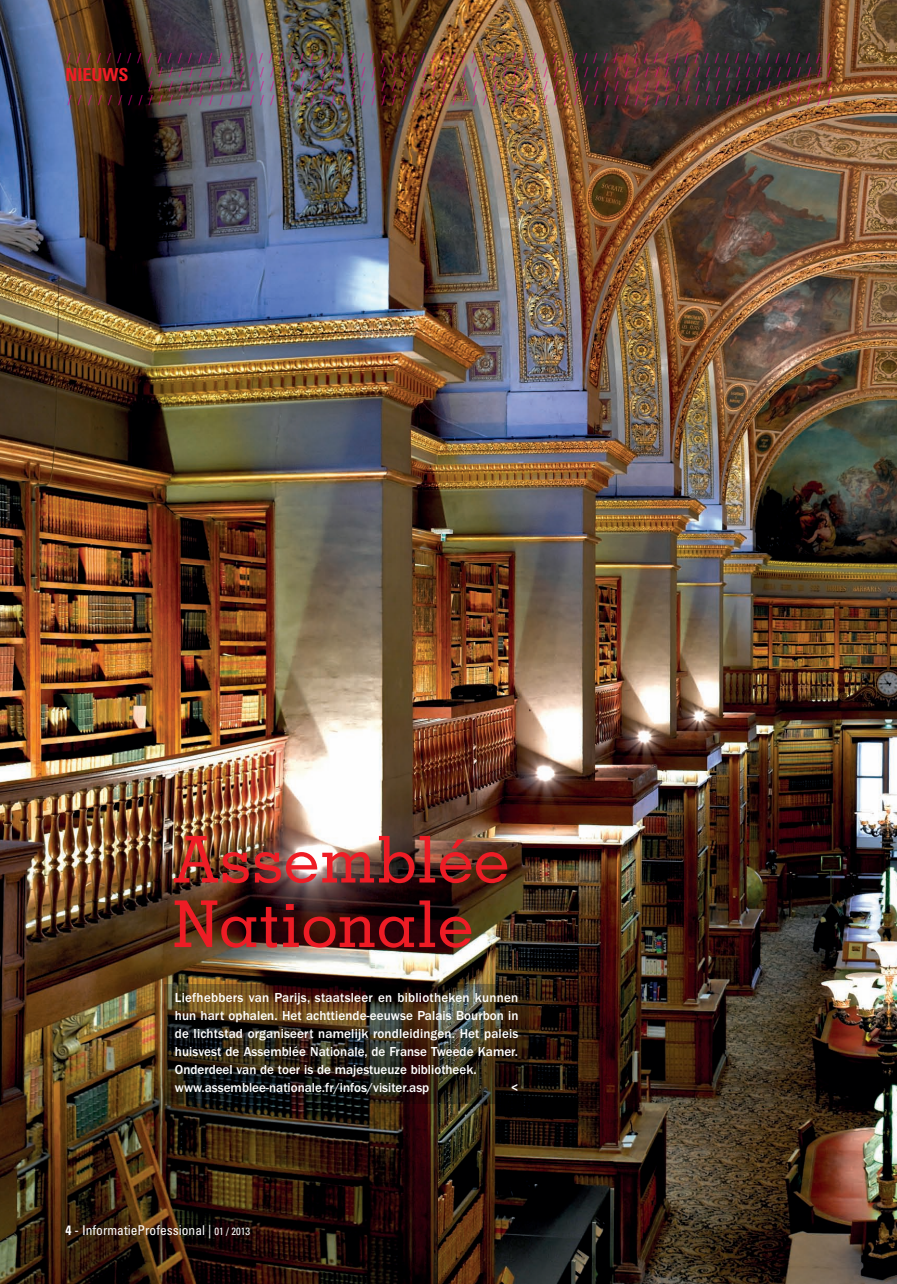
<style>
.page{position:relative;width:897px;height:1284px;background:#fff}
.page>*{position:absolute;margin:0;border:0;box-sizing:border-box;transform-origin:0 0}
.t1{font:500 64.5px/64.5px "Memphis";color:#ee1c25}
.t2{font:700 condensed 18px "Univers";color:#ee1c25}
.t3{font:500 13.5px/18px "Franklin Gothic";letter-spacing:.005em;color:#fff}
.t4{font:300 13.5px/14.1px "Memphis";color:#ec028b;text-align:right}
.t5{font:condensed 13.5px "Univers";color:#fff}
.s1{font-weight:700}
.s2{font-size:10.5px}
</style>
<div class="page">
<img style="left:0;top:0;width:896px;height:1283px">
<img style="left:164px;top:983px;width:365px;height:120px">
<p class="t4" style="left:67px;top:51px;width:766px">/ / / / / / / / / / / / / / / / / / / / / / / / / / / / / / / / / / / / / / / / / / / / / / / / / / / / / / / / / / / / / / / / / / / / / / / / / / / / / / / / / / / / / / / / / / / / / / / / / / / / / / / / / / / / / / / / / / / / / / / / / / / / / / / / / / / / / / / / / / / / / / / /<br>/ / / / / / / / / / / / / / / / / / / / / / / / / / / / / / / / / / / / / / / / / / / / / / / / / / / / / / / / / / / / / / / / / / / /<br>/ / / / / / / / / / / / / / / / / / / / / / / / / / / / / / / / / / / / / / / / / / / / / / / / / / / / / / / / / / / / / / / / / / / / / / / / / / / /</p>
<h2 class="t2" style="left:66px;top:64px;width:65px">NIEUWS</h2>
<h1 class="t1" style="left:173px;top:826px;width:338px">Assemblée<br>Nationale</h1>
<p class="t3" style="left:175px;top:988px;width:345px">Liefhebbers van Parijs, staatsleer en bibliotheken kunnen hun hart ophalen. Het achttiende-eeuwse Palais Bourbon in de lichtstad organiseert namelijk rondleidingen. Het paleis huisvest de Assemblée Nationale, de Franse Tweede Kamer.<br>Onderdeel van de toer is de majestueuze bibliotheek. www.assemblee-nationale.fr/infos/visiter.asp</p>
<p class="t3" style="left:510px;top:1078px;width:9px">&lt;</p>
<p class="t5" style="left:66px;top:1221px;width:186px"><span class="s1">4</span> - InformatieProfessional | <span class="s2">01 / 2013</span></p>
</div>
